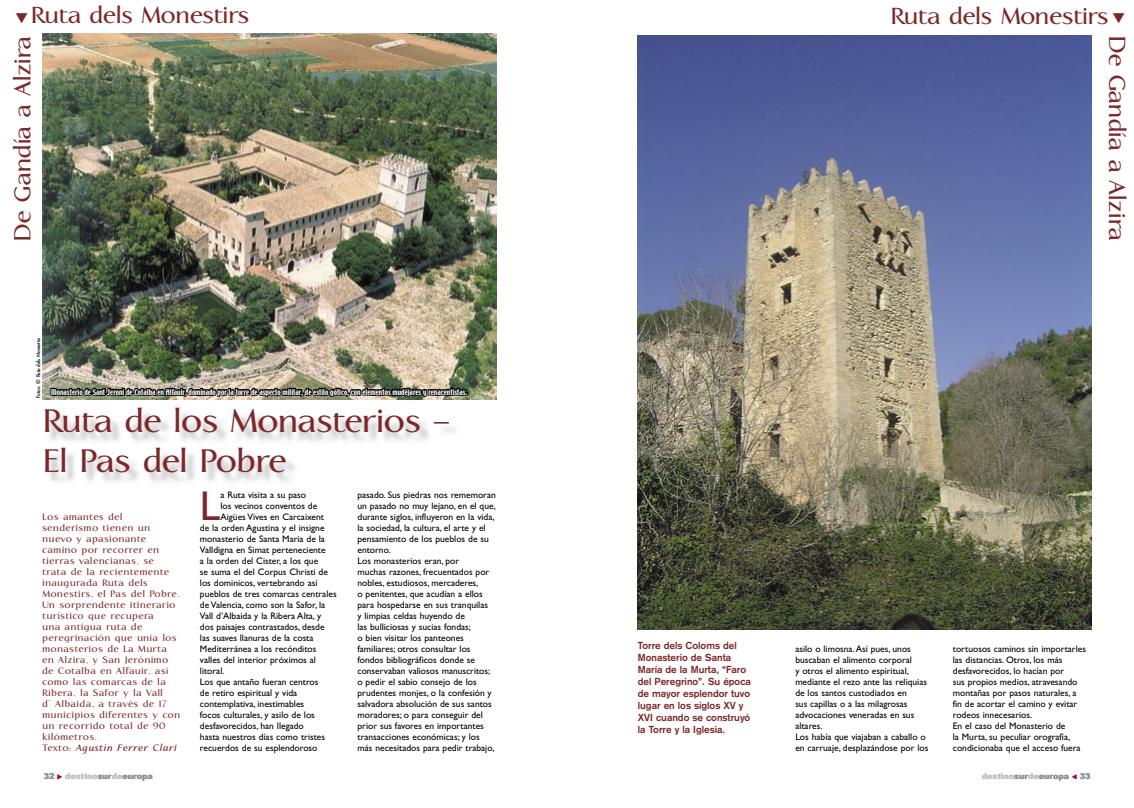
<style>
.page{position:relative;width:1134px;height:808px;background:#fff}
.page>*{position:absolute;margin:0;border:0;box-sizing:border-box;transform-origin:0 0}
.t1{font:600 42px/40px "Aperto";color:#7c272a}
.t2{font:41.8px "Gill Sans";color:#7c272a}
.t3{font:600 30px "Aperto";color:#7c272a}
.t4{font:600 12px/11px "Aperto";letter-spacing:.05em;color:#7c272a}
.t5{font:700 10px/12px "Akzidenz Grotesk";color:#7c272a}
.t6{font:9.5px/11px "Gill Sans";color:#000}
.t7{font:900 8px "Arial";color:#939393}
.t8{font:7px "Techno";color:#fff}
.t9{font:6.5px "Cable";color:#000}
.s1{font-weight:700;font-style:italic}
.s2{color:#bd002b}
.s3{color:#c1c1c1}
</style>
<div class="page">
<img style="left:638px;top:36px;width:453px;height:594px">
<img style="left:49px;top:413px;width:408px;height:69px">
<img style="left:42px;top:34px;width:454px;height:365px">
<img style="left:50px;top:367px;width:418px;height:33px">
<h3 class="t3" style="left:32px;top:-5px;width:219px">Ruta dels Monestirs</h3>
<h3 class="t3" style="left:3px;top:241px;width:206px;rotate:-90deg">De Gandía a Alzira</h3>
<p class="t9" style="left:35px;top:398px;width:62px;rotate:-90deg">Fotos: © Ruta dels Monestirs</p>
<p class="t8" style="left:51px;top:387px;width:418px">Monasterio de Sant Jeroni de Cotalba en Alfauir, dominado por la torre de aspecto militar, de estilo gótico, con elementos mudéjares y renacentistas.</p>
<h1 class="t1" style="left:43px;top:398px;width:409px">Ruta de los Monasterios –<br>El Pas del Pobre</h1>
<h2 class="t2" style="left:200px;top:482px;width:22px">L</h2>
<p class="t6" style="left:220px;top:489px;width:87px">a Ruta visita a su paso</p>
<p class="t6" style="left:357px;top:489px;width:140px">pasado. Sus piedras nos rememoran un pasado no muy lejano, en el que, durante siglos, influyeron en la vida, la sociedad, la cultura, el arte y el pensamiento de los pueblos de su entorno.<br>Los monasterios eran, por<br>muchas razones, frecuentados por nobles, estudiosos, mercaderes,<br>o penitentes, que acudían a ellos para hospedarse en sus tranquilas<br>y limpias celdas huyendo de<br>las bulliciosas y sucias fondas;<br>o bien visitar los panteones familiares; otros consultar los fondos bibliográficos donde se conservaban valiosos manuscritos; o pedir el sabio consejo de los prudentes monjes, o la confesión y salvadora absolución de sus santos moradores; o para conseguir del prior sus favores en importantes transacciones económicas; y los más necesitados para pedir trabajo,</p>
<p class="t6" style="left:220px;top:500px;width:98px">los vecinos conventos de</p>
<p class="t6" style="left:220px;top:511px;width:105px">Aigües Vives en Carcaixent</p>
<p class="t6" style="left:200px;top:522px;width:126px">de la orden Agustina y el insigne</p>
<p class="t6" style="left:200px;top:533px;width:127px">monasterio de Santa Maria de la</p>
<p class="t6" style="left:200px;top:544px;width:127px">Valldigna en Simat perteneciente</p>
<p class="t6" style="left:200px;top:555px;width:120px">a la orden del Cister, a los que</p>
<p class="t6" style="left:200px;top:566px;width:130px">se suma el del Corpus Christi de</p>
<p class="t6" style="left:200px;top:577px;width:119px">los dominicos, vertebrando así</p>
<p class="t6" style="left:200px;top:588px;width:138px">pueblos de tres comarcas centrales</p>
<p class="t6" style="left:200px;top:599px;width:127px">de Valencia, como son la Safor, la</p>
<p class="t6" style="left:200px;top:610px;width:123px">Vall d’Albaida y la Ribera Alta, y</p>
<p class="t6" style="left:200px;top:621px;width:126px">dos paisajes contrastados, desde</p>
<p class="t6" style="left:200px;top:632px;width:115px">las suaves llanuras de la costa</p>
<p class="t6" style="left:200px;top:643px;width:118px">Mediterránea a los recónditos</p>
<p class="t6" style="left:200px;top:654px;width:118px">valles del interior próximos al</p>
<p class="t6" style="left:200px;top:665px;width:26px">litoral.</p>
<p class="t6" style="left:200px;top:676px;width:120px">Los que antaño fueran centros</p>
<p class="t6" style="left:200px;top:687px;width:99px">de retiro espiritual y vida</p>
<p class="t6" style="left:200px;top:698px;width:106px">contemplativa, inestimables</p>
<p class="t6" style="left:200px;top:709px;width:116px">focos culturales, y asilo de los</p>
<p class="t6" style="left:200px;top:720px;width:105px">desfavorecidos, han llegado</p>
<p class="t6" style="left:200px;top:731px;width:127px">hasta nuestros días como tristes</p>
<p class="t6" style="left:200px;top:742px;width:119px">recuerdos de su esplendoroso</p>
<p class="t4" style="left:43px;top:510px;width:139px">Los amantes del senderismo tienen un nuevo y apasionante camino por recorrer en tierras valencianas, se trata de la recientemente inaugurada Ruta dels<br>Monestirs, el Pas del Pobre.<br>Un sorprendente itinerario turístico que recupera<br>una antigua ruta de peregrinación que unía los monasterios de La Murta en Alzira, y San Jerónimo de Cotalba en Alfauir, así como las comarcas de la<br>Ribera, la Safor y la Vall<br>d’ Albaida, a través de 17 municipios diferentes y con un recorrido total de 90 kilómetros.<br>Texto<span class="s1">: Agustín Ferrer Clari</span></p>
<p class="t7" style="left:44px;top:771px;width:110px">32 <span class="s2">◆</span> <span class="s3">destino</span>sur<span class="s3">de</span>europa</p>
<h3 class="t3" style="left:891px;top:-4px;width:219px">Ruta dels Monestirs</h3>
<h3 class="t3" style="left:1137px;top:36px;width:206px;rotate:90deg">De Gandía a Alzira</h3>
<p class="t5" style="left:638px;top:639px;width:115px">Torre dels Coloms del<br>Monasterio de Santa<br>María de la Murta, “Faro del Peregrino”. Su época de mayor esplendor tuvo lugar en los siglos XV y<br>XVI cuando se construyó la Torre y la Iglesia.</p>
<p class="t6" style="left:795px;top:643px;width:135px">asilo o limosna. Así pues, unos buscaban el alimento corporal<br>y otros el alimento espiritual, mediante el rezo ante las reliquias de los santos custodiados en<br>sus capillas o a las milagrosas advocaciones veneradas en sus altares.<br>Los había que viajaban a caballo o en carruaje, desplazándose por los</p>
<p class="t6" style="left:953px;top:643px;width:135px">tortuosos caminos sin importarles las distancias. Otros, los más desfavorecidos, lo hacían por<br>sus propios medios, atravesando montañas por pasos naturales, a fin de acortar el camino y evitar rodeos innecesarios.<br>En el caso del Monasterio de<br>la Murta, su peculiar orografía, condicionaba que el acceso fuera</p>
<p class="t7" style="left:982px;top:771px;width:110px"><span class="s3">destino</span>sur<span class="s3">de</span>europa <span class="s2">▼</span> 33</p>
</div>
